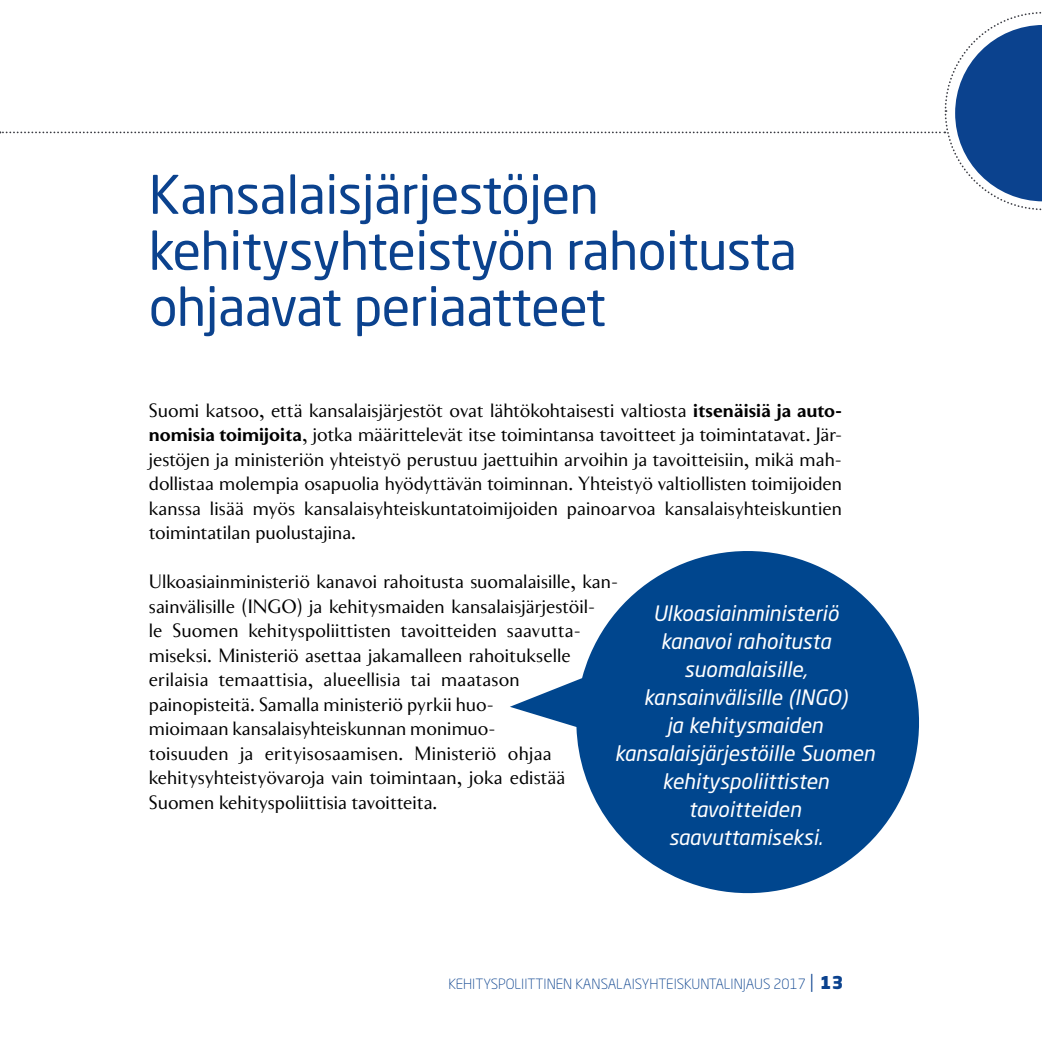
<style>
.page{position:relative;width:1042px;height:1042px;background:#fff}
.page>*{position:absolute;margin:0;border:0;box-sizing:border-box;transform-origin:0 0}
.t1{font:52.5px/56px "Neo Sans Std";letter-spacing:-.01em;color:#0b428e}
.t2{font:italic 21px/28px "Neo Sans Std";color:#fff;text-align:center}
.t3{font:19.25px/24.5px "Clarice";color:#000;text-align:justify}
.t4{font:300 14px "Neo Sans Std";color:#0b428e}
.s1{font-weight:700}
.s2{font-size:24.5px}
.s3{font-weight:900;font-size:17.5px}
</style>
<div class="page">
<svg style="left:510px;top:551px;width:409px;height:343px;fill:#00468e"></svg>
<svg style="left:0;top:12px;width:1042px;height:199px"></svg>
<h1 class="t1" style="left:149px;top:166px;width:649px">Kansalaisjärjestöjen kehitysyhteistyön rahoitusta ohjaavat periaatteet</h1>
<p class="t3" style="left:149px;top:398px;width:695px">Suomi katsoo, että kansalaisjärjestöt ovat lähtökohtaisesti valtiosta <span class="s1">itsenäisiä ja auto&shy;nomisia toimijoita</span>, jotka määrittelevät itse toimintansa tavoitteet ja toimintatavat. Jär&shy;jestöjen ja ministeriön yhteistyö perustuu jaettuihin arvoihin ja tavoitteisiin, mikä mah&shy;dollistaa molempia osapuolia hyödyttävän toiminnan. Yhteistyö valtiollisten toimijoiden kanssa lisää myös kansalaisyhteiskuntatoimijoiden painoarvoa kansalaisyhteiskuntien toimintatilan puolustajina.</p>
<p class="t3" style="left:149px;top:569px;width:471px;text-align:left">Ulkoasiainministeriö kanavoi rahoitusta suomalaisille, kan&shy;sainvälisille (INGO) ja kehitysmaiden kansalaisjärjestöil-<br>le Suomen kehityspoliittisten tavoitteiden saavutta&shy;miseksi. Ministeriö asettaa jakamalleen rahoitukselle erilaisia temaattisia, alueellisia tai maatason painopisteitä. Samalla ministeriö pyrkii huo-<br>mioimaan kansalaisyhteiskunnan monimuo-<br>toisuuden ja erityisosaamisen. Ministeriö ohjaa kehitysyhteistyövaroja vain toimintaan, joka edistää Suomen kehityspoliittisia tavoitteita.</p>
<p class="t2" style="left:615px;top:599px;width:262px">Ulkoasiainministeriö kanavoi rahoitusta suomalaisille, kansainvälisille (INGO)<br>ja kehitysmaiden kansalaisjärjestöille Suomen kehityspoliittisten tavoitteiden saavuttamiseksi.</p>
<p class="t4" style="left:448px;top:975px;width:396px">KEHITYSPOLIITTINEN KANSALAISYHTEISKUNTALINJAUS 2017 <span class="s2">I</span> <span class="s3">13</span></p>
</div>
